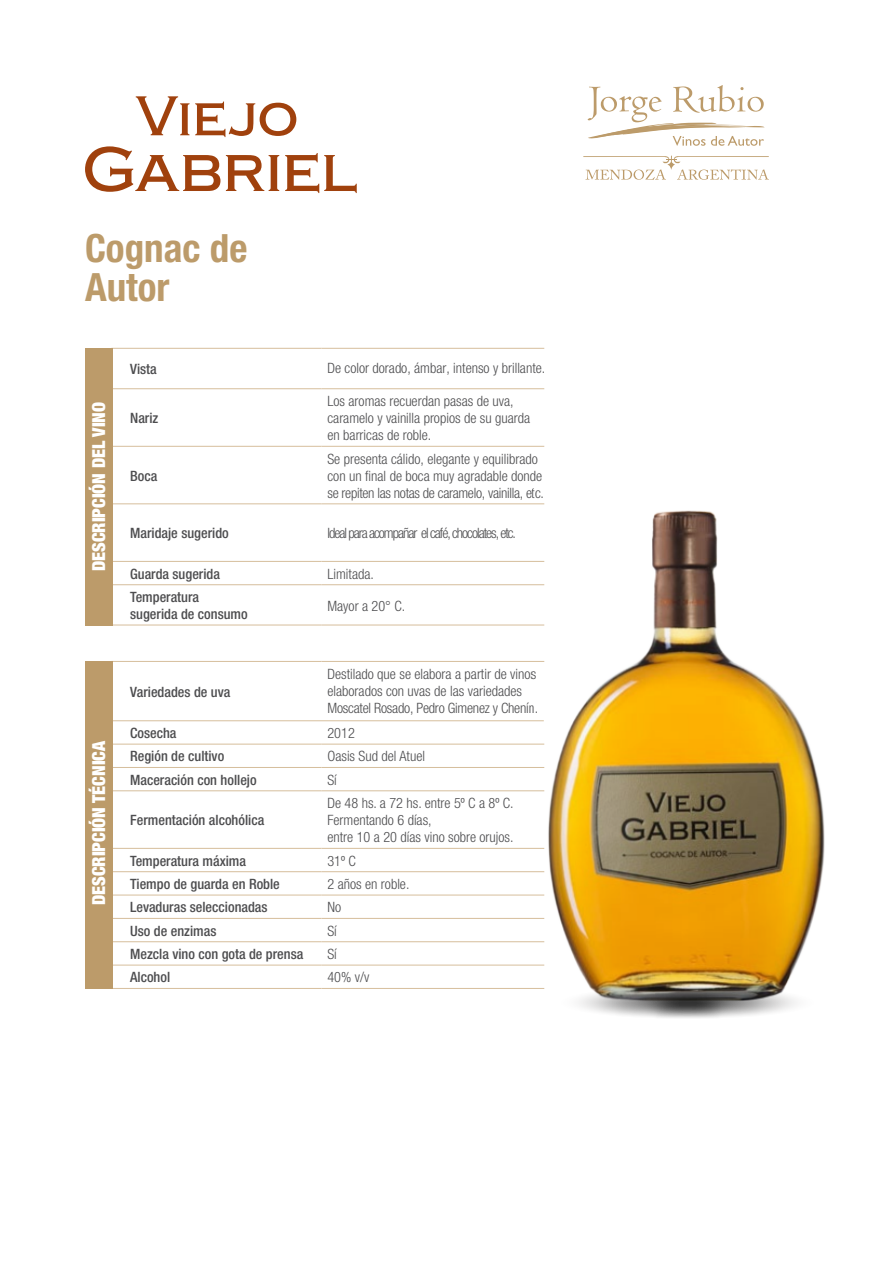
<style>
.page{position:relative;width:893px;height:1263px;background:#fff}
.page>*{position:absolute;margin:0;border:0;box-sizing:border-box;transform-origin:0 0}
.t1{font:700 condensed 39px/39px "Helvetica Neue";color:#bc9b6a}
.t2{font:900 condensed 18px "Helvetica Neue";color:#fff}
.t3{font:300 condensed 14.25px/17.1px "Helvetica Neue";color:#4d4d4f}
.t4{font:500 condensed 14.25px/17.1px "Helvetica Neue";color:#4d4d4f}
.t5{font:300 condensed 14.25px "Helvetica Neue";letter-spacing:-.07em;color:#4d4d4f}
</style>
<div class="page">
<svg style="left:588px;top:85px;width:177px;height:61px"></svg>
<svg style="left:583px;top:156px;width:186px;height:24px"></svg>
<hr style="left:111px;top:661px;width:210px;height:1px;background:#d6be9c">
<hr style="left:321px;top:661px;width:223px;height:1px;background:#d6be9c">
<hr style="left:111px;top:720px;width:433px;height:1px;background:#d6be9c">
<hr style="left:111px;top:744px;width:210px;height:1px;background:#d6be9c">
<hr style="left:321px;top:744px;width:223px;height:1px;background:#d6be9c">
<hr style="left:111px;top:767px;width:210px;height:1px;background:#d6be9c">
<hr style="left:321px;top:767px;width:223px;height:1px;background:#d6be9c">
<hr style="left:111px;top:790px;width:210px;height:1px;background:#d6be9c">
<hr style="left:321px;top:790px;width:223px;height:1px;background:#d6be9c">
<hr style="left:111px;top:848px;width:210px;height:1px;background:#d6be9c">
<hr style="left:321px;top:848px;width:223px;height:1px;background:#d6be9c">
<hr style="left:111px;top:871px;width:210px;height:1px;background:#d6be9c">
<hr style="left:321px;top:871px;width:223px;height:1px;background:#d6be9c">
<hr style="left:111px;top:895px;width:210px;height:1px;background:#d6be9c">
<hr style="left:321px;top:895px;width:223px;height:1px;background:#d6be9c">
<hr style="left:111px;top:918px;width:210px;height:1px;background:#d6be9c">
<hr style="left:321px;top:918px;width:223px;height:1px;background:#d6be9c">
<hr style="left:111px;top:941px;width:210px;height:1px;background:#d6be9c">
<hr style="left:321px;top:941px;width:223px;height:1px;background:#d6be9c">
<hr style="left:111px;top:965px;width:210px;height:1px;background:#d6be9c">
<hr style="left:321px;top:965px;width:223px;height:1px;background:#d6be9c">
<hr style="left:111px;top:988px;width:210px;height:1px;background:#d6be9c">
<hr style="left:321px;top:988px;width:223px;height:1px;background:#d6be9c">
<hr style="left:111px;top:348px;width:210px;height:1px;background:#d6be9c">
<hr style="left:321px;top:348px;width:223px;height:1px;background:#d6be9c">
<hr style="left:111px;top:388px;width:210px;height:1px;background:#d6be9c">
<hr style="left:321px;top:388px;width:223px;height:1px;background:#d6be9c">
<hr style="left:111px;top:446px;width:210px;height:1px;background:#d6be9c">
<hr style="left:321px;top:446px;width:223px;height:1px;background:#d6be9c">
<hr style="left:111px;top:503px;width:210px;height:1px;background:#d6be9c">
<hr style="left:321px;top:503px;width:223px;height:1px;background:#d6be9c">
<hr style="left:111px;top:561px;width:210px;height:1px;background:#d6be9c">
<hr style="left:321px;top:561px;width:223px;height:1px;background:#d6be9c">
<hr style="left:111px;top:584px;width:210px;height:1px;background:#d6be9c">
<hr style="left:321px;top:584px;width:223px;height:1px;background:#d6be9c">
<hr style="left:111px;top:625px;width:210px;height:1px;background:#d6be9c">
<hr style="left:321px;top:625px;width:223px;height:1px;background:#d6be9c">
<div style="left:85px;top:348px;width:27px;height:277px;background:#bc9b6a"></div>
<div style="left:85px;top:661px;width:27px;height:327px;background:#bc9b6a"></div>
<svg style="left:85px;top:146px;width:135px;height:46px"></svg>
<svg style="left:226px;top:155px;width:53px;height:36px"></svg>
<svg style="left:285px;top:153px;width:72px;height:40px"></svg>
<svg style="left:136px;top:96px;width:160px;height:41px"></svg>
<img style="left:536px;top:503px;width:289px;height:515px">
<h1 class="t1" style="left:85px;top:228px;width:164px">Cognac de<br>Autor</h1>
<p class="t2" style="left:88px;top:571px;width:171px;rotate:-90deg">DESCRIPCIÓN DEL VINO</p>
<p class="t2" style="left:88px;top:905px;width:166px;rotate:-90deg">DESCRIPCIÓN TÉCNICA</p>
<p class="t4" style="left:130px;top:360px;width:28px">Vista</p>
<p class="t3" style="left:327px;top:359px;width:219px">De color dorado, ámbar, intenso y brillante.</p>
<p class="t4" style="left:130px;top:409px;width:30px">Nariz</p>
<p class="t3" style="left:327px;top:392px;width:204px">Los aromas recuerdan pasas de uva, caramelo y vainilla propios de su guarda en barricas de roble.</p>
<p class="t4" style="left:130px;top:467px;width:29px">Boca</p>
<p class="t3" style="left:327px;top:450px;width:218px">Se presenta cálido, elegante y equilibrado con un final de boca muy agradable donde se repiten las notas de caramelo, vainilla, etc.</p>
<p class="t4" style="left:130px;top:524px;width:100px">Maridaje sugerido</p>
<p class="t5" style="left:327px;top:524px;width:190px">Ideal para acompañar el café, chocolates, etc.</p>
<p class="t4" style="left:130px;top:565px;width:91px">Guarda sugerida</p>
<p class="t3" style="left:327px;top:565px;width:48px">Limitada.</p>
<p class="t4" style="left:130px;top:588px;width:119px">Temperatura sugerida de consumo</p>
<p class="t3" style="left:327px;top:597px;width:79px">Mayor a 20° C.</p>
<p class="t4" style="left:130px;top:683px;width:102px">Variedades de uva</p>
<p class="t3" style="left:327px;top:665px;width:212px">Destilado que se elabora a partir de vinos elaborados con uvas de las variedades<br>Moscatel Rosado, Pedro Gimenez y Chenín.</p>
<p class="t4" style="left:130px;top:724px;width:48px">Cosecha</p>
<p class="t3" style="left:327px;top:724px;width:29px">2012</p>
<p class="t4" style="left:130px;top:747px;width:96px">Región de cultivo</p>
<p class="t3" style="left:327px;top:748px;width:99px">Oasis Sud del Atuel</p>
<p class="t4" style="left:130px;top:771px;width:128px">Maceración con hollejo</p>
<p class="t3" style="left:327px;top:771px;width:11px">Sí</p>
<p class="t4" style="left:130px;top:811px;width:136px">Fermentación alcohólica</p>
<p class="t3" style="left:327px;top:794px;width:188px">De 48 hs. a 72 hs. entre 5º C a 8º C.<br>Fermentando 6 días,<br>entre 10 a 20 días vino sobre orujos.</p>
<p class="t4" style="left:130px;top:852px;width:117px">Temperatura máxima</p>
<p class="t3" style="left:327px;top:852px;width:30px">31º C</p>
<p class="t4" style="left:130px;top:875px;width:151px">Tiempo de guarda en Roble</p>
<p class="t3" style="left:327px;top:875px;width:83px">2 años en roble.</p>
<p class="t4" style="left:130px;top:898px;width:139px">Levaduras seleccionadas</p>
<p class="t3" style="left:327px;top:899px;width:15px">No</p>
<p class="t4" style="left:130px;top:922px;width:88px">Uso de enzimas</p>
<p class="t3" style="left:327px;top:922px;width:11px">Sí</p>
<p class="t4" style="left:130px;top:945px;width:175px">Mezcla vino con gota de prensa</p>
<p class="t3" style="left:327px;top:945px;width:11px">Sí</p>
<p class="t4" style="left:130px;top:968px;width:42px">Alcohol</p>
<p class="t3" style="left:327px;top:969px;width:43px">40% v/v</p>
</div>
